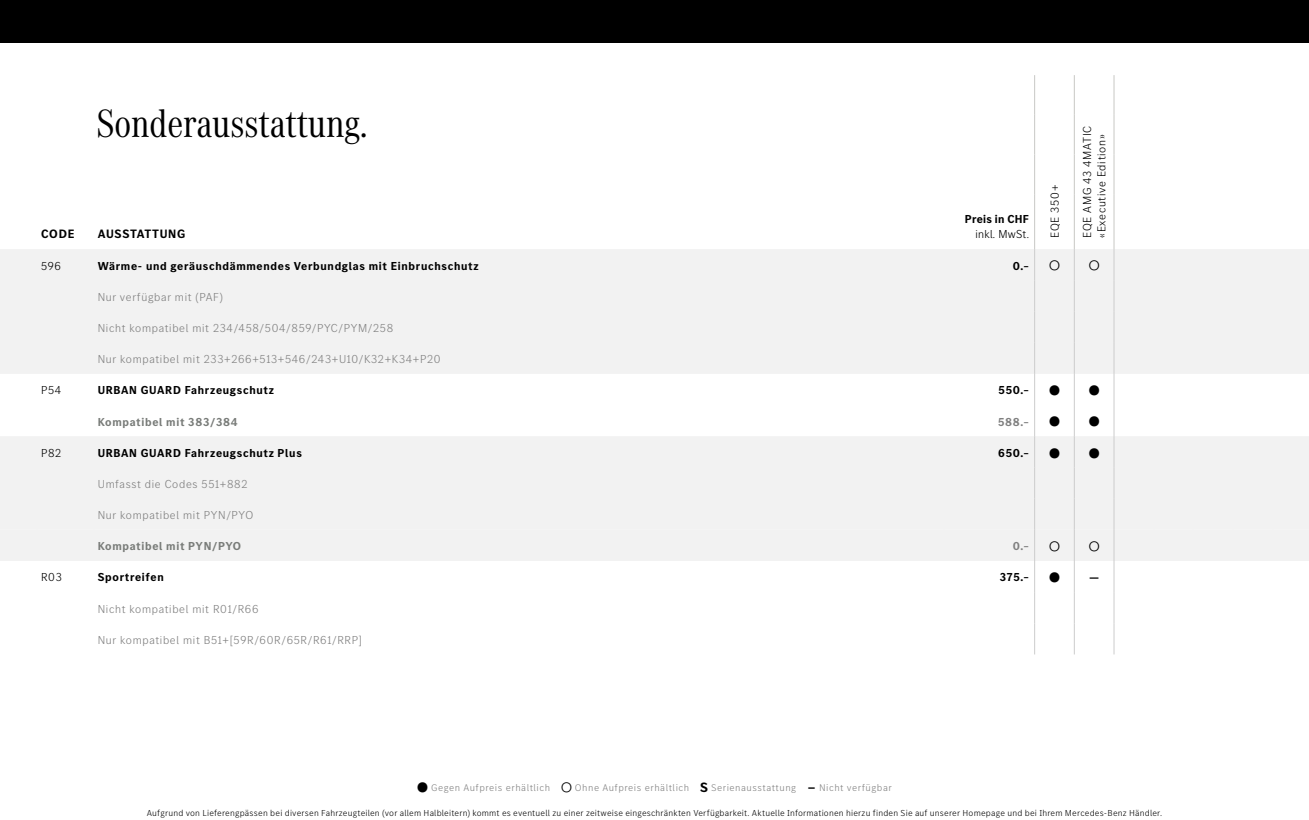
<style>
.page{position:relative;width:1309px;height:820px;background:#fff}
.page>*{position:absolute;margin:0;border:0;box-sizing:border-box;transform-origin:0 0}
.t1{font:41px "MB Corpo A Title Cond";color:#000}
.t2{font:700 14px "MB Corpo S Title";color:#000}
.t3{font:700 12.6px "MB Corpo S Title";letter-spacing:.06em;color:#000}
.t4{font:300 12px "MB Corpo S Title";letter-spacing:.06em;color:#808080}
.t5{font:700 12px "MB Corpo S Title";letter-spacing:.06em;color:#000}
.t6{font:300 12px/14.4px "MB Corpo S Title";letter-spacing:.06em;color:#000}
.t7{font:700 12px "MB Corpo S Title";letter-spacing:.06em;color:#797c79}
.t8{font:700 12px "MB Corpo S Title";letter-spacing:.025em;color:#000}
.t9{font:300 12px "MB Corpo S Title";letter-spacing:.025em;color:#000}
.t10{font:700 12px "MB Corpo S Title";color:#808080}
.t11{font:300 10px "MB Corpo S Text";letter-spacing:.05em;color:#808080}
.t12{font:300 9px "MB Corpo S Text";letter-spacing:.02em;color:#000}
.s1{font-family:"MB Corpo S Title";font-weight:700;font-size:14px;color:#000}
</style>
<div class="page">
<svg style="left:0;top:249px;width:1309px;height:281px;fill:#f2f2f2"></svg>
<div style="left:0;top:530px;width:1309px;height:31px;background:#f2f2f2"></div>
<hr style="left:1034px;top:75px;width:1px;height:40px;background:#c8c8c5">
<hr style="left:1074px;top:75px;width:1px;height:40px;background:#c8c8c5">
<hr style="left:1114px;top:75px;width:1px;height:40px;background:#c8c8c5">
<hr style="left:1034px;top:115px;width:1px;height:39px;background:#c8c8c5">
<hr style="left:1074px;top:115px;width:1px;height:39px;background:#c8c8c5">
<hr style="left:1114px;top:115px;width:1px;height:39px;background:#c8c8c5">
<hr style="left:1034px;top:154px;width:1px;height:40px;background:#c8c8c5">
<hr style="left:1074px;top:154px;width:1px;height:40px;background:#c8c8c5">
<hr style="left:1114px;top:154px;width:1px;height:40px;background:#c8c8c5">
<hr style="left:1034px;top:194px;width:1px;height:55px;background:#c8c8c5">
<hr style="left:1074px;top:194px;width:1px;height:55px;background:#c8c8c5">
<hr style="left:1114px;top:194px;width:1px;height:55px;background:#c8c8c5">
<hr style="left:1034px;top:249px;width:1px;height:31px;background:#ccc">
<hr style="left:1074px;top:249px;width:1px;height:31px;background:#ccc">
<hr style="left:1034px;top:280px;width:1px;height:31px;background:#ccc">
<hr style="left:1074px;top:280px;width:1px;height:31px;background:#ccc">
<hr style="left:1034px;top:311px;width:1px;height:32px;background:#ccc">
<hr style="left:1074px;top:311px;width:1px;height:32px;background:#ccc">
<hr style="left:1034px;top:343px;width:1px;height:31px;background:#ccc">
<hr style="left:1074px;top:343px;width:1px;height:31px;background:#ccc">
<hr style="left:1034px;top:374px;width:1px;height:31px;background:#ccc">
<hr style="left:1074px;top:374px;width:1px;height:31px;background:#ccc">
<hr style="left:1034px;top:405px;width:1px;height:31px;background:#ccc">
<hr style="left:1074px;top:405px;width:1px;height:31px;background:#ccc">
<hr style="left:1034px;top:436px;width:1px;height:31px;background:#ccc">
<hr style="left:1074px;top:436px;width:1px;height:31px;background:#ccc">
<hr style="left:1034px;top:467px;width:1px;height:32px;background:#ccc">
<hr style="left:1074px;top:467px;width:1px;height:32px;background:#ccc">
<hr style="left:1034px;top:499px;width:1px;height:31px;background:#ccc">
<hr style="left:1074px;top:499px;width:1px;height:31px;background:#ccc">
<hr style="left:1034px;top:530px;width:1px;height:31px;background:#ccc">
<hr style="left:1074px;top:530px;width:1px;height:31px;background:#ccc">
<hr style="left:1034px;top:561px;width:1px;height:31px;background:#ccc">
<hr style="left:1074px;top:561px;width:1px;height:31px;background:#ccc">
<hr style="left:1114px;top:561px;width:1px;height:31px;background:#ccc">
<hr style="left:1034px;top:592px;width:1px;height:31px;background:#ccc">
<hr style="left:1074px;top:592px;width:1px;height:31px;background:#ccc">
<hr style="left:1114px;top:592px;width:1px;height:31px;background:#ccc">
<hr style="left:1034px;top:623px;width:1px;height:31px;background:#ccc">
<hr style="left:1074px;top:623px;width:1px;height:31px;background:#ccc">
<hr style="left:1114px;top:623px;width:1px;height:31px;background:#ccc">
<hr style="left:1114px;top:249px;width:1px;height:31px;background:#ccc">
<hr style="left:1114px;top:280px;width:1px;height:31px;background:#ccc">
<hr style="left:1114px;top:311px;width:1px;height:32px;background:#ccc">
<hr style="left:1114px;top:343px;width:1px;height:31px;background:#ccc">
<hr style="left:1114px;top:374px;width:1px;height:31px;background:#ccc">
<hr style="left:1114px;top:405px;width:1px;height:31px;background:#ccc">
<hr style="left:1114px;top:436px;width:1px;height:31px;background:#ccc">
<hr style="left:1114px;top:467px;width:1px;height:32px;background:#ccc">
<hr style="left:1114px;top:499px;width:1px;height:31px;background:#ccc">
<hr style="left:1114px;top:530px;width:1px;height:31px;background:#ccc">
<div style="left:0;top:0;width:1309px;height:43px;background:#000"></div>
<h1 class="t1" style="left:96px;top:97px;width:273px">Sonderausstattung.</h1>
<p class="t3" style="left:41px;top:225px;width:35px">CODE</p>
<p class="t3" style="left:98px;top:225px;width:89px">AUSSTATTUNG</p>
<p class="t8" style="left:965px;top:211px;width:66px">Preis in CHF</p>
<p class="t9" style="left:976px;top:226px;width:55px">inkl. MwSt.</p>
<p class="t6" style="left:1047px;top:238px;width:54px;rotate:-90deg">EQE 350+</p>
<p class="t6" style="left:1079px;top:238px;width:113px;rotate:-90deg">EQE AMG 43 4MATIC «Executive Edition»</p>
<p class="t6" style="left:41px;top:258px;width:21px">596</p>
<p class="t5" style="left:98px;top:258px;width:382px">Wärme- und geräuschdämmendes Verbundglas mit Einbruchschutz</p>
<p class="t5" style="left:1013px;top:258px;width:18px">0.–</p>
<p class="t2" style="left:1049px;top:257px;width:52px">○ ○</p>
<p class="t4" style="left:98px;top:289px;width:127px">Nur verfügbar mit (PAF)</p>
<p class="t4" style="left:98px;top:320px;width:297px">Nicht kompatibel mit 234/458/504/859/PYC/PYM/258</p>
<p class="t4" style="left:98px;top:352px;width:344px">Nur kompatibel mit 233+266+513+546/243+U10/K32+K34+P20</p>
<p class="t6" style="left:41px;top:382px;width:22px">P54</p>
<p class="t5" style="left:98px;top:382px;width:178px">URBAN GUARD Fahrzeugschutz</p>
<p class="t5" style="left:999px;top:382px;width:32px">550.–</p>
<p class="t2" style="left:1049px;top:381px;width:52px">● ●</p>
<p class="t7" style="left:98px;top:414px;width:141px">Kompatibel mit 383/384</p>
<p class="t10" style="left:998px;top:414px;width:32px">588.–</p>
<p class="t2" style="left:1049px;top:412px;width:52px">● ●</p>
<p class="t6" style="left:41px;top:445px;width:22px">P82</p>
<p class="t5" style="left:98px;top:445px;width:206px">URBAN GUARD Fahrzeugschutz Plus</p>
<p class="t5" style="left:998px;top:445px;width:32px">650.–</p>
<p class="t2" style="left:1049px;top:444px;width:52px">● ●</p>
<p class="t4" style="left:98px;top:476px;width:151px">Umfasst die Codes 551+882</p>
<p class="t4" style="left:98px;top:507px;width:157px">Nur kompatibel mit PYN/PYO</p>
<p class="t7" style="left:98px;top:538px;width:145px">Kompatibel mit PYN/PYO</p>
<p class="t10" style="left:1013px;top:538px;width:18px">0.–</p>
<p class="t2" style="left:1049px;top:537px;width:52px">○ ○</p>
<p class="t6" style="left:41px;top:570px;width:22px">R03</p>
<p class="t5" style="left:98px;top:570px;width:67px">Sportreifen</p>
<p class="t5" style="left:1000px;top:570px;width:31px">375.–</p>
<p class="t2" style="left:1049px;top:568px;width:52px">● –</p>
<p class="t4" style="left:98px;top:601px;width:162px">Nicht kompatibel mit R01/R66</p>
<p class="t4" style="left:98px;top:632px;width:266px">Nur kompatibel mit B51+[59R/60R/65R/R61/RRP]</p>
<p class="t11" style="left:417px;top:781px;width:476px"><span class="s1">●</span> Gegen Aufpreis erhältlich <span class="s1">○</span> Ohne Aufpreis erhältlich <span class="s1">S</span> Serienausstattung <span class="s1">-</span> Nicht verfügbar</p>
<p class="t12" style="left:147px;top:807px;width:1017px">Aufgrund von Lieferengpässen bei diversen Fahrzeugteilen (vor allem Halbleitern) kommt es eventuell zu einer zeitweise eingeschränkten Verfügbarkeit. Aktuelle Informationen hierzu finden Sie auf unserer Homepage und bei Ihrem Mercedes-Benz Händler.</p>
</div>
